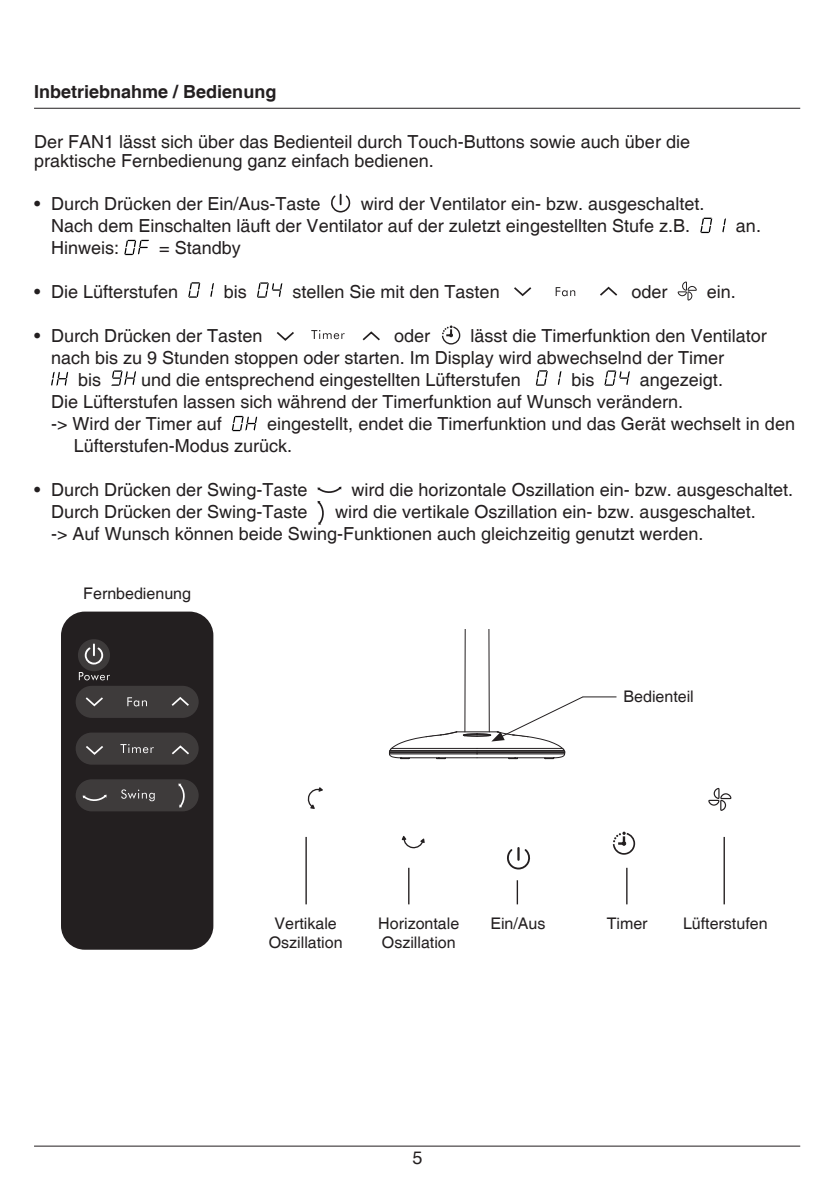
<style>
.page{position:relative;width:840px;height:1191px;background:#fff}
.page>*{position:absolute;margin:0;border:0;box-sizing:border-box;transform-origin:0 0}
.t1{font:18px/22px "Helvetica";color:#231f20}
.t2{font:700 18px "Helvetica";color:#231f20}
.t3{font:16px/19.2px "Helvetica";color:#231f20}
.t4{font:14.8px/15.8px "Arial";color:#231f20}
.t5{font:12px "Arial";color:#231f20}
</style>
<div class="page">
<hr style="left:34px;top:108px;width:765px;height:1px;background:#231f20">
<hr style="left:34px;top:1145px;width:765px;height:1px;background:#231f20">
<svg style="left:305px;top:787px;width:427px;height:118px"></svg>
<div style="left:61px;top:611px;width:152px;height:338px;background:#231f20;border-radius:24px"></div>
<svg style="left:78px;top:639px;width:32px;height:32px"></svg>
<svg style="left:79px;top:672px;width:31px;height:8px"></svg>
<div style="left:76px;top:686px;width:122px;height:32px;background:#3e3b3b;border-radius:16px"></div>
<svg style="left:85px;top:697px;width:18px;height:10px"></svg>
<svg style="left:171px;top:697px;width:18px;height:9px"></svg>
<svg style="left:127px;top:697px;width:20px;height:9px"></svg>
<svg style="left:76px;top:732px;width:122px;height:32px;background:#444141"></svg>
<svg style="left:76px;top:779px;width:122px;height:32px;background:#464343"></svg>
<hr style="left:582px;top:696px;width:34px;height:1px;background:#231f20">
<svg style="left:388px;top:629px;width:196px;height:130px"></svg>
<svg style="left:331px;top:194px;width:19px;height:18px"></svg>
<svg style="left:722px;top:219px;width:3px;height:13px"></svg>
<svg style="left:700px;top:218px;width:11px;height:15px"></svg>
<svg style="left:124px;top:240px;width:25px;height:15px"></svg>
<svg style="left:210px;top:283px;width:4px;height:14px"></svg>
<svg style="left:188px;top:282px;width:12px;height:16px"></svg>
<svg style="left:257px;top:282px;width:25px;height:16px"></svg>
<svg style="left:514px;top:287px;width:18px;height:10px"></svg>
<svg style="left:600px;top:286px;width:18px;height:10px"></svg>
<svg style="left:555px;top:287px;width:20px;height:9px"></svg>
<svg style="left:677px;top:281px;width:19px;height:19px"></svg>
<svg style="left:276px;top:332px;width:18px;height:9px"></svg>
<svg style="left:362px;top:331px;width:18px;height:10px"></svg>
<svg style="left:311px;top:330px;width:33px;height:9px"></svg>
<svg style="left:442px;top:325px;width:18px;height:19px"></svg>
<svg style="left:51px;top:372px;width:17px;height:14px"></svg>
<svg style="left:111px;top:370px;width:25px;height:16px"></svg>
<svg style="left:557px;top:371px;width:4px;height:14px"></svg>
<svg style="left:535px;top:370px;width:12px;height:16px"></svg>
<svg style="left:604px;top:370px;width:25px;height:16px"></svg>
<svg style="left:232px;top:416px;width:25px;height:15px"></svg>
<svg style="left:317px;top:486px;width:24px;height:7px"></svg>
<svg style="left:317px;top:501px;width:7px;height:24px"></svg>
<p class="t2" style="left:34px;top:81px;width:244px">Inbetriebnahme / Bedienung</p>
<p class="t1" style="left:34px;top:132px;width:657px;line-height:19.6px">Der FAN1 lässt sich über das Bedienteil durch Touch-Buttons sowie auch über die praktische Fernbedienung ganz einfach bedienen.</p>
<p class="t1" style="left:34px;top:193px;width:288px">• Durch Drücken der Ein/Aus-Taste</p>
<p class="t1" style="left:51px;top:193px;width:654px;text-indent:309px">wird der Ventilator ein- bzw. ausgeschaltet.<br>Nach dem Einschalten läuft der Ventilator auf der zuletzt eingestellten Stufe z.B.</p>
<p class="t1" style="left:735px;top:215px;width:27px">an.</p>
<p class="t1" style="left:51px;top:237px;width:70px">Hinweis:</p>
<p class="t1" style="left:159px;top:237px;width:83px">= Standby</p>
<p class="t1" style="left:34px;top:281px;width:146px">• Die Lüfterstufen</p>
<p class="t1" style="left:224px;top:281px;width:25px">bis</p>
<p class="t1" style="left:292px;top:281px;width:209px">stellen Sie mit den Tasten</p>
<p class="t1" style="left:631px;top:281px;width:38px">oder</p>
<p class="t1" style="left:706px;top:281px;width:31px">ein.</p>
<p class="t1" style="left:34px;top:325px;width:230px">• Durch Drücken der Tasten</p>
<p class="t1" style="left:394px;top:325px;width:38px">oder</p>
<p class="t1" style="left:470px;top:325px;width:298px">lässt die Timerfunktion den Ventilator</p>
<p class="t1" style="left:51px;top:347px;width:674px">nach bis zu 9 Stunden stoppen oder starten. Im Display wird abwechselnd der Timer</p>
<p class="t1" style="left:78px;top:369px;width:25px">bis</p>
<p class="t1" style="left:141px;top:369px;width:381px">und die entsprechend eingestellten Lüfterstufen</p>
<p class="t1" style="left:571px;top:369px;width:25px">bis</p>
<p class="t5" style="left:318px;top:274px;width:47px">Fan Grill</p>
<p class="t1" style="left:51px;top:369px;width:673px;text-indent:588px">angezeigt.<br>Die Lüfterstufen lassen sich während der Timerfunktion auf Wunsch verändern.<br>-&gt; Wird der Timer auf</p>
<p class="t1" style="left:74px;top:413px;width:722px;text-indent:193px">eingestellt, endet die Timerfunktion und das Gerät wechselt in den<br>Lüfterstufen-Modus zurück.</p>
<p class="t1" style="left:34px;top:479px;width:275px">• Durch Drücken der Swing-Taste</p>
<p class="t1" style="left:351px;top:479px;width:443px">wird die horizontale Oszillation ein- bzw. ausgeschaltet.</p>
<p class="t1" style="left:51px;top:501px;width:258px">Durch Drücken der Swing-Taste</p>
<p class="t1" style="left:51px;top:501px;width:705px;text-indent:284px">wird die vertikale Oszillation ein- bzw. ausgeschaltet. -&gt; Auf Wunsch können beide Swing-Funktionen auch gleichzeitig genutzt werden.</p>
<p class="t3" style="left:83px;top:584px;width:109px">Fernbedienung</p>
<p class="t3" style="left:623px;top:687px;width:72px">Bedienteil</p>
<p class="t3" style="left:269px;top:914px;width:75px;text-align:center">Vertikale<br>Oszillation</p>
<p class="t3" style="left:490px;top:914px;width:57px">Ein/Aus</p>
<p class="t3" style="left:606px;top:914px;width:42px">Timer</p>
<p class="t3" style="left:682px;top:914px;width:86px">Lüfterstufen</p>
<p class="t4" style="left:279px;top:916px;width:50px">Vertical<br>Swing</p>
<p class="t3" style="left:378px;top:914px;width:82px">Horizontale<br>Oszillation</p>
<p class="t4" style="left:387px;top:916px;width:68px">Horizontal</p>
<p class="t4" style="left:493px;top:916px;width:43px">Power</p>
<p class="t4" style="left:613px;top:916px;width:39px">Timer</p>
<p class="t4" style="left:697px;top:916px;width:74px">Fan Speed</p>
<p class="t4" style="left:387px;top:932px;width:42px">Swing</p>
<p class="t1" style="left:412px;top:1147px;width:12px">5</p>
</div>
